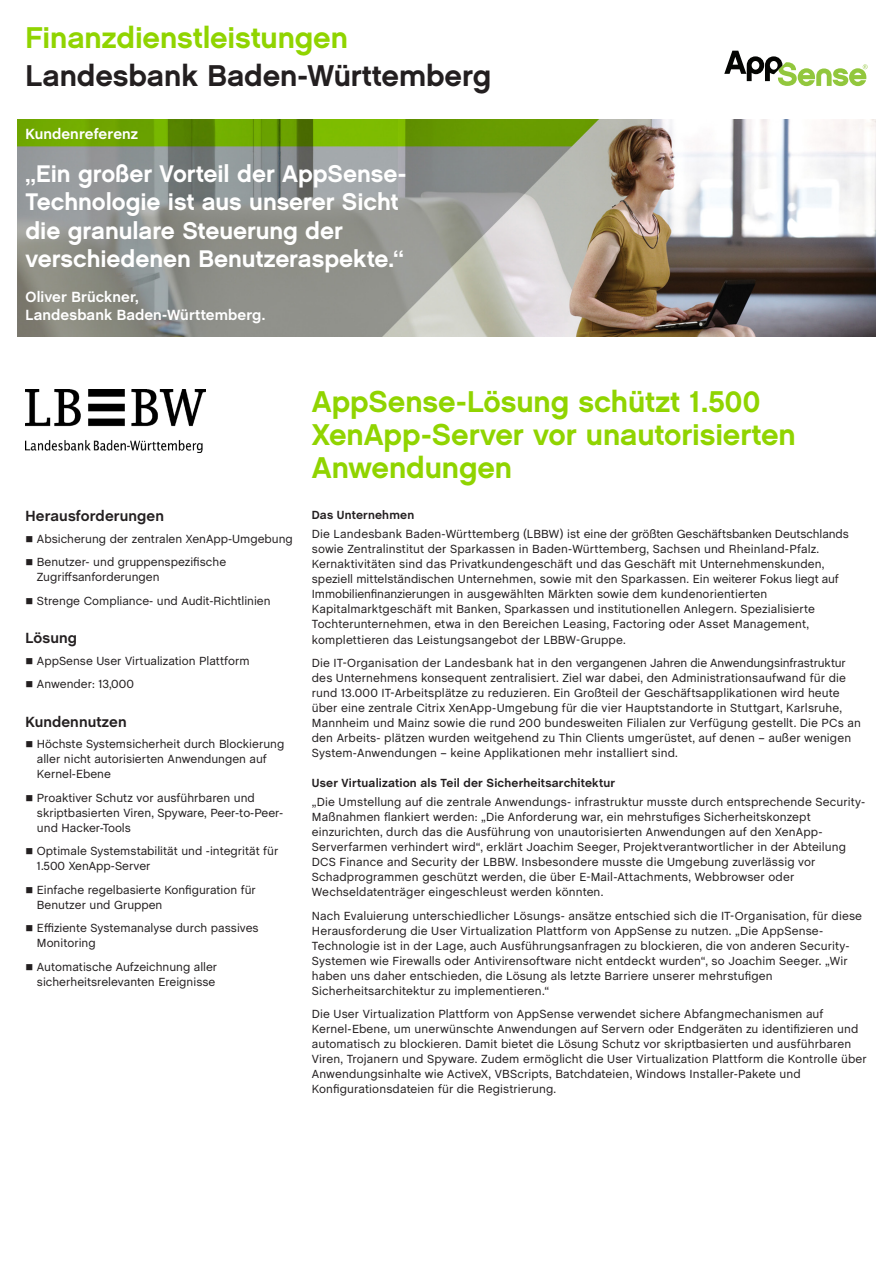
<style>
.page{position:relative;width:893px;height:1263px;background:#fff}
.page>*{position:absolute;margin:0;border:0;box-sizing:border-box;transform-origin:0 0}
.Subject_Headline{font:30px/33px "Chalet New York Nineteen Sixty";letter-spacing:-.005em;color:#90d400}
.Document_Title{font:30px "Chalet New York Nineteen Sixty";letter-spacing:-.005em;color:#231f20}
.Document_Title-2{font:30px "Chalet New York Nineteen Sixty";letter-spacing:-.005em;color:#90d400}
.Heading_2{font:24px/28.5px "Chalet New York Nineteen Sixty";letter-spacing:-.005em;color:#fff}
.Heading_2-2{font:700 15px "Chalet";letter-spacing:.005em;color:#fff}
.Heading_2-3{font:700 15px "Chalet";letter-spacing:.005em;color:#231f20}
.Body_Copy{font:12px/15px "Chalet";letter-spacing:.01em;color:#231f20}
.Bullet_Points{font:12px/15px "Chalet";color:#231f20}
.Body_Copy-2{font:700 12px "Chalet";letter-spacing:.015em;color:#231f20}
</style>
<div class="page">
<img style="left:17px;top:119px;width:859px;height:217px">
<svg style="left:724px;top:51px;width:143px;height:35px"></svg>
<img style="left:26px;top:389px;width:179px;height:63px">
<p class="Document_Title-2" style="left:26px;top:19px;width:324px">Finanzdienstleistungen</p>
<p class="Document_Title" style="left:26px;top:56px;width:467px">Landesbank Baden-Württemberg</p>
<p class="Heading_2-2" style="left:26px;top:125px;width:114px">Kundenreferenz</p>
<p class="Heading_2" style="left:26px;top:159px;width:382px">„Ein großer Vorteil der AppSense-Technologie ist aus unserer Sicht die granulare Steuerung der verschiedenen Benutzeraspekte.“</p>
<p class="Heading_2-2" style="left:26px;top:288px;width:115px">Oliver Brückner,</p>
<p class="Heading_2-2" style="left:26px;top:306px;width:241px">Landesbank Baden-Württemberg.</p>
<p class="Heading_2-3" style="left:26px;top:507px;width:140px">Herausforderungen</p>
<p class="Bullet_Points" style="left:26px;top:531px;width:269px">■ Absicherung der zentralen XenApp-Umgebung</p>
<p class="Bullet_Points" style="left:37px;top:555px;width:191px;text-indent:-11px">■ Benutzer- und gruppenspezifische<br>Zugriffsanforderungen</p>
<p class="Bullet_Points" style="left:26px;top:593px;width:247px">■ Strenge Compliance- und Audit-Richtlinien</p>
<p class="Heading_2-3" style="left:26px;top:629px;width:53px">Lösung</p>
<p class="Bullet_Points" style="left:26px;top:653px;width:226px">■ AppSense User Virtualization Plattform</p>
<p class="Bullet_Points" style="left:26px;top:677px;width:110px">■ Anwender: 13,000</p>
<p class="Heading_2-3" style="left:26px;top:713px;width:103px">Kundennutzen</p>
<p class="Bullet_Points" style="left:37px;top:737px;width:249px;text-indent:-11px">■ Höchste Systemsicherheit durch Blockierung aller nicht autorisierten Anwendungen auf<br>Kernel-Ebene</p>
<p class="Bullet_Points" style="left:37px;top:790px;width:248px;text-indent:-11px">■ Proaktiver Schutz vor ausführbaren und skriptbasierten Viren, Spyware, Peer-to-Peer&shy;und Hacker-Tools</p>
<p class="Bullet_Points" style="left:37px;top:844px;width:243px;text-indent:-11px">■ Optimale Systemstabilität und -integrität für<br>1.500 XenApp-Server</p>
<p class="Bullet_Points" style="left:37px;top:882px;width:220px;text-indent:-11px">■ Einfache regelbasierte Konfiguration für<br>Benutzer und Gruppen</p>
<p class="Bullet_Points" style="left:37px;top:921px;width:223px;text-indent:-11px">■ Effiziente Systemanalyse durch passives<br>Monitoring</p>
<p class="Bullet_Points" style="left:26px;top:959px;width:193px;text-align:right">■ Automatische Aufzeichnung aller sicherheitsrelevanten Ereignisse</p>
<p class="Subject_Headline" style="left:312px;top:384px;width:486px">AppSense-Lösung schützt 1.500<br>XenApp-Server vor unautorisierten<br>Anwendungen</p>
<p class="Body_Copy-2" style="left:312px;top:508px;width:104px">Das Unternehmen</p>
<p class="Body_Copy" style="left:312px;top:527px;width:538px">Die Landesbank Baden-Württemberg (LBBW) ist eine der größten Geschäftsbanken Deutschlands sowie Zentralinstitut der Sparkassen in Baden-Württemberg, Sachsen und Rheinland-Pfalz.<br>Kernaktivitäten sind das Privatkundengeschäft und das Geschäft mit Unternehmenskunden, speziell mittelständischen Unternehmen, sowie mit den Sparkassen. Ein weiterer Fokus liegt auf Immobilienfinanzierungen in ausgewählten Märkten sowie dem kundenorientierten Kapitalmarktgeschäft mit Banken, Sparkassen und institutionellen Anlegern. Spezialisierte Tochterunternehmen, etwa in den Bereichen Leasing, Factoring oder Asset Management, komplettieren das Leistungsangebot der LBBW-Gruppe.</p>
<p class="Body_Copy" style="left:312px;top:655px;width:550px">Die IT-Organisation der Landesbank hat in den vergangenen Jahren die Anwendungsinfrastruktur des Unternehmens konsequent zentralisiert. Ziel war dabei, den Administrationsaufwand für die rund 13.000 IT-Arbeitsplätze zu reduzieren. Ein Großteil der Geschäftsapplikationen wird heute über eine zentrale Citrix XenApp-Umgebung für die vier Hauptstandorte in Stuttgart, Karlsruhe, Mannheim und Mainz sowie die rund 200 bundesweiten Filialen zur Verfügung gestellt. Die PCs an den Arbeits- plätzen wurden weitgehend zu Thin Clients umgerüstet, auf denen – außer wenigen System-Anwendungen – keine Applikationen mehr installiert sind.</p>
<p class="Body_Copy-2" style="left:312px;top:776px;width:305px">User Virtualization als Teil der Sicherheitsarchitektur</p>
<p class="Body_Copy" style="left:312px;top:795px;width:555px">„Die Umstellung auf die zentrale Anwendungs- infrastruktur musste durch entsprechende Security-Maßnahmen flankiert werden: „Die Anforderung war, ein mehrstufiges Sicherheitskonzept einzurichten, durch das die Ausführung von unautorisierten Anwendungen auf den XenApp-Serverfarmen verhindert wird“, erklärt Joachim Seeger, Projektverantwortlicher in der Abteilung DCS Finance and Security der LBBW. Insbesondere musste die Umgebung zuverlässig vor Schadprogrammen geschützt werden, die über E-Mail-Attachments, Webbrowser oder Wechseldatenträger eingeschleust werden könnten.</p>
<p class="Body_Copy" style="left:312px;top:908px;width:552px">Nach Evaluierung unterschiedlicher Lösungs- ansätze entschied sich die IT-Organisation, für diese Herausforderung die User Virtualization Plattform von AppSense zu nutzen. „Die AppSense-Technologie ist in der Lage, auch Ausführungsanfragen zu blockieren, die von anderen Security-Systemen wie Firewalls oder Antivirensoftware nicht entdeckt wurden“, so Joachim Seeger. „Wir haben uns daher entschieden, die Lösung als letzte Barriere unserer mehrstufigen Sicherheitsarchitektur zu implementieren.“</p>
<p class="Body_Copy" style="left:312px;top:1007px;width:556px">Die User Virtualization Plattform von AppSense verwendet sichere Abfangmechanismen auf Kernel-Ebene, um unerwünschte Anwendungen auf Servern oder Endgeräten zu identifizieren und automatisch zu blockieren. Damit bietet die Lösung Schutz vor skriptbasierten und ausführbaren Viren, Trojanern und Spyware. Zudem ermöglicht die User Virtualization Plattform die Kontrolle über Anwendungsinhalte wie ActiveX, VBScripts, Batchdateien, Windows Installer-Pakete und Konfigurationsdateien für die Registrierung.</p>
</div>
